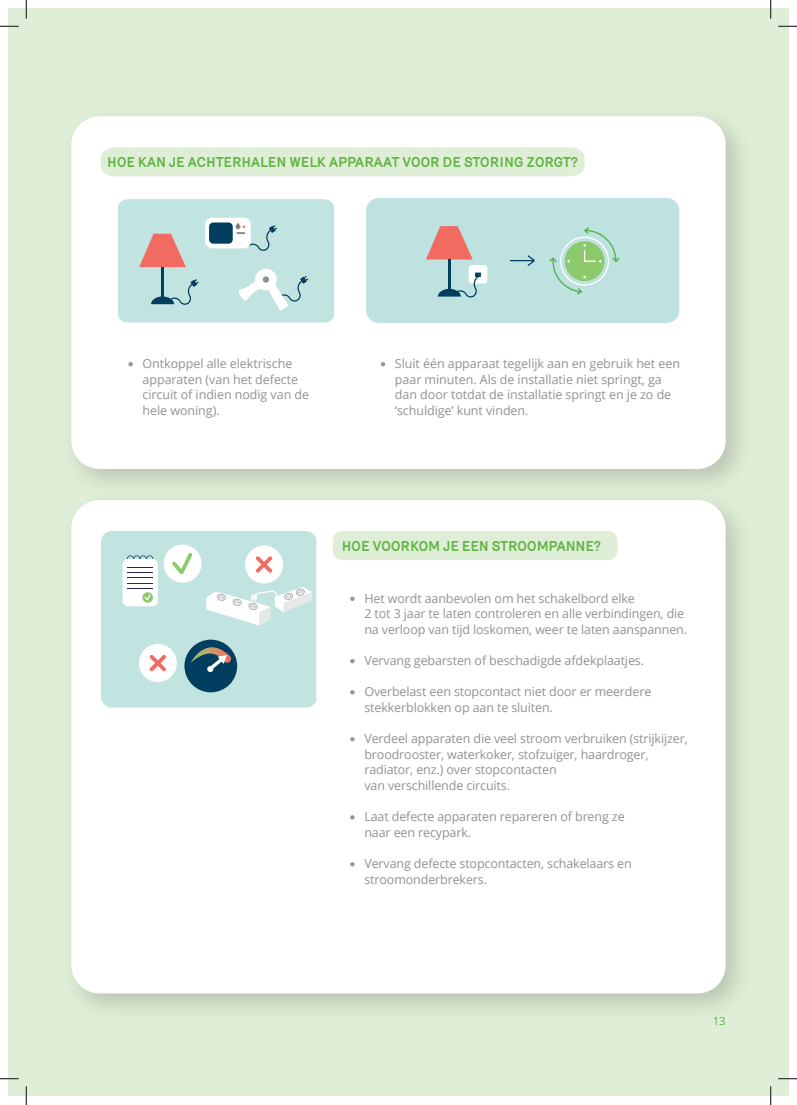
<style>
.page{position:relative;width:797px;height:1105px;background:#fff}
.page>*{position:absolute;margin:0;border:0;box-sizing:border-box;transform-origin:0 0}
.t1{font:700 13.75px "Merkury";letter-spacing:-.02em;color:#62b545}
.t2{font:12.5px/15.6px "Open Sans";letter-spacing:-.01em;color:#929296}
.t3{font:11.25px "Open Sans";color:#62b545}
.s1{font-family:"Merkury"}
</style>
<div class="page">
<div style="left:9px;top:9px;width:779px;height:1087px;background:#dfeed6"></div>
<div style="left:60px;top:489px;width:694px;height:533px;background:#231f20;opacity:.2"></div>
<div style="left:71px;top:500px;width:654px;height:493px;background:#fff;border-radius:28px"></div>
<div style="left:60px;top:105px;width:694px;height:392px;background:#231f20;opacity:.2"></div>
<div style="left:71px;top:116px;width:654px;height:353px;background:#fff;border-radius:28px"></div>
<div style="left:332px;top:531px;width:285px;height:29px;background:#dfeed6;border-radius:10px"></div>
<div style="left:101px;top:147px;width:483px;height:29px;background:#dfeed6"></div>
<svg style="left:118px;top:199px;width:216px;height:124px;background:#c1dbd9"></svg>
<hr style="left:161px;top:267px;width:3px;height:33px;background:#013e5f">
<div style="left:366px;top:198px;width:313px;height:125px;background:#bde2e0"></div>
<svg style="left:426px;top:226px;width:47px;height:34px;background:#e0918a"></svg>
<hr style="left:448px;top:259px;width:2px;height:34px;background:#013e5f">
<div style="left:468px;top:265px;width:19px;height:19px;background:#fff;border-radius:3px"></div>
<svg style="left:438px;top:273px;width:43px;height:25px"></svg>
<svg style="left:509px;top:254px;width:27px;height:13px"></svg>
<svg style="left:548px;top:226px;width:72px;height:70px;background:#b1dbc0"></svg>
<div style="left:101px;top:531px;width:215px;height:176px;background:#c2e4e1"></div>
<div style="left:123px;top:559px;width:35px;height:47px;background:#fff;border-radius:5px"></div>
<svg style="left:127px;top:555px;width:26px;height:4px"></svg>
<svg style="left:137px;top:642px;width:42px;height:42px"></svg>
<svg style="left:127px;top:567px;width:26px;height:36px"></svg>
<svg style="left:161px;top:542px;width:151px;height:84px"></svg>
<div style="left:184px;top:640px;width:53px;height:52px;background:#013e5f;border-radius:50%"></div>
<svg style="left:191px;top:647px;width:40px;height:25px"></svg>
<svg style="left:0;top:25px;width:19px;height:2px"></svg>
<svg style="left:778px;top:25px;width:19px;height:2px"></svg>
<svg style="left:0;top:1078px;width:19px;height:1px"></svg>
<svg style="left:778px;top:1078px;width:19px;height:1px"></svg>
<svg style="left:25px;top:0;width:2px;height:19px"></svg>
<svg style="left:25px;top:1086px;width:2px;height:19px"></svg>
<svg style="left:770px;top:0;width:1px;height:19px"></svg>
<svg style="left:770px;top:1086px;width:1px;height:19px"></svg>
<p class="t1" style="left:107px;top:152px;width:472px">HOE KAN JE ACHTERHALEN WELK APPARAAT VOOR DE STORING ZORGT?</p>
<p class="t2" style="left:143px;top:355px;width:168px;text-indent:-14px"><span class="s1">•</span> Ontkoppel alle elektrische apparaten (van het defecte circuit of indien nodig van de hele woning).</p>
<p class="t2" style="left:395px;top:355px;width:286px;text-indent:-14px"><span class="s1">•</span> Sluit één apparaat tegelijk aan en gebruik het een paar minuten. Als de installatie niet springt, ga dan door totdat de installatie springt en je zo de ‘schuldige’ kunt vinden.</p>
<p class="t1" style="left:342px;top:536px;width:261px">HOE VOORKOM JE EEN STROOMPANNE?</p>
<p class="t2" style="left:364px;top:590px;width:322px;text-indent:-14px"><span class="s1">•</span> Het wordt aanbevolen om het schakelbord elke<br>2 tot 3 jaar te laten controleren en alle verbindingen, die na verloop van tijd loskomen, weer te laten aanspannen.</p>
<p class="t2" style="left:350px;top:652px;width:293px"><span class="s1">•</span> Vervang gebarsten of beschadigde afdekplaatjes.</p>
<p class="t2" style="left:364px;top:684px;width:288px;text-indent:-14px"><span class="s1">•</span> Overbelast een stopcontact niet door er meerdere stekkerblokken op aan te sluiten.</p>
<p class="t2" style="left:364px;top:730px;width:325px;text-indent:-14px"><span class="s1">•</span> Verdeel apparaten die veel stroom verbruiken (strijkijzer, broodrooster, waterkoker, stofzuiger, haardroger, radiator, enz.) over stopcontacten<br>van verschillende circuits.</p>
<p class="t2" style="left:364px;top:809px;width:262px;text-indent:-14px"><span class="s1">•</span> Laat defecte apparaten repareren of breng ze naar een recypark.</p>
<p class="t2" style="left:364px;top:855px;width:269px;text-indent:-14px"><span class="s1">•</span> Vervang defecte stopcontacten, schakelaars en stroomonderbrekers.</p>
<p class="t3" style="left:712px;top:1013px;width:14px">13</p>
</div>
